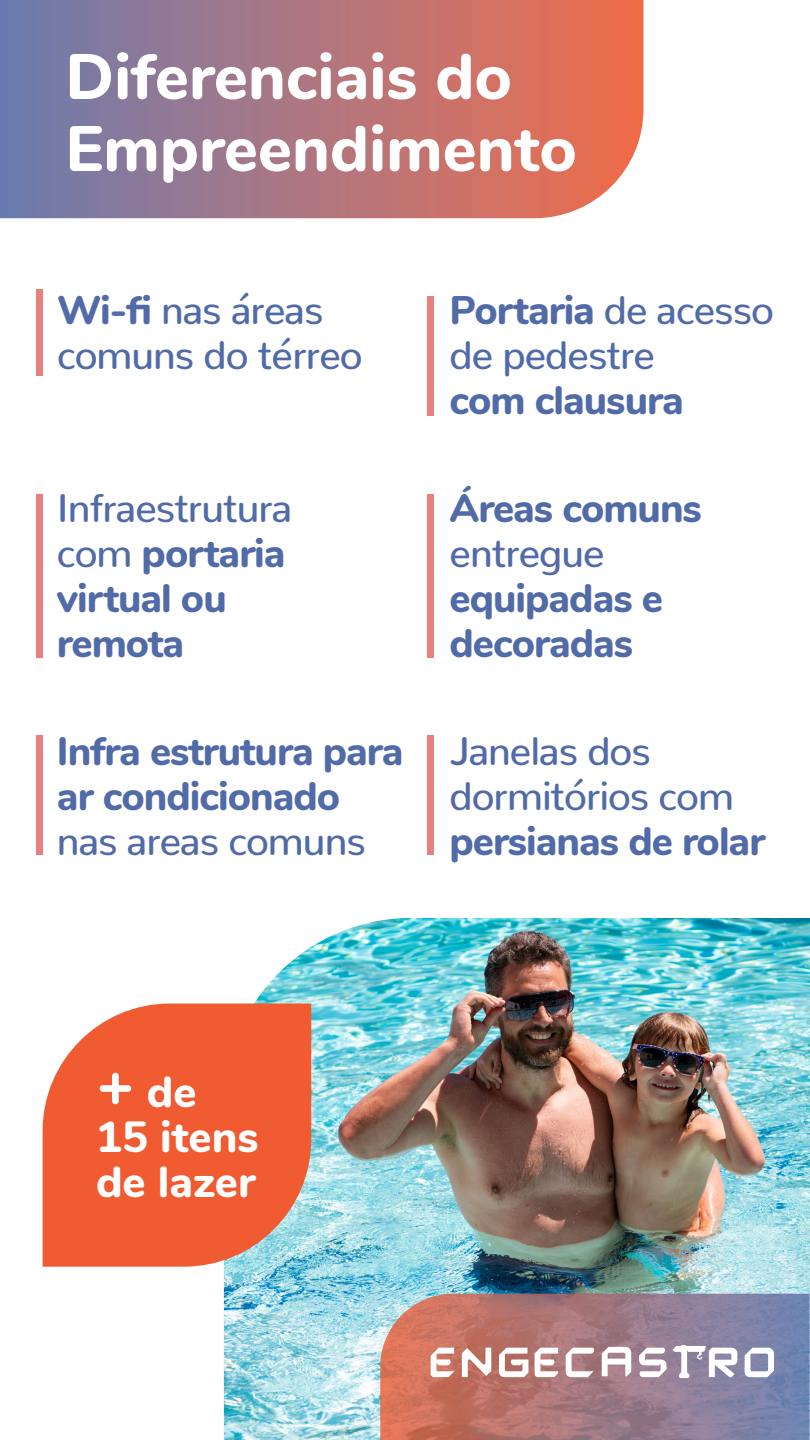
<style>
.page{position:relative;width:810px;height:1440px;background:#fff}
.page>*{position:absolute;margin:0;border:0;box-sizing:border-box;transform-origin:0 0}
.t1{font:800 63.82px/72px "Nunito";color:#fff}
.t2{font:800 43.42px/45px "Nunito";color:#fff}
.t3{font:800 39.75px/45px "Nunito";letter-spacing:-.025em;color:#516aa8}
.t4{font:500 39.75px/45px "Nunito";letter-spacing:-.025em;color:#516aa8}
.s1{font-weight:800}
.s2{font-weight:500}
.s3{font-size:64.5px}
</style>
<div class="page">
<svg style="left:0;top:0;width:644px;height:218px;background:#af7780"></svg>
<img style="left:224px;top:918px;width:586px;height:522px">
<svg style="left:43px;top:1004px;width:268px;height:263px;background:#ed6944"></svg>
<div style="left:36px;top:289px;width:7px;height:87px;background:#ea807d"></div>
<div style="left:36px;top:495px;width:7px;height:163px;background:#ea807d"></div>
<div style="left:427px;top:495px;width:7px;height:163px;background:#ea807d"></div>
<div style="left:427px;top:296px;width:7px;height:119px;background:#ea807d"></div>
<div style="left:427px;top:735px;width:7px;height:119px;background:#ea807d"></div>
<div style="left:36px;top:735px;width:7px;height:119px;background:#ea807d"></div>
<svg style="left:380px;top:1294px;width:430px;height:146px;background:#a47c85"></svg>
<svg style="left:745px;top:1348px;width:29px;height:29px"></svg>
<svg style="left:639px;top:1348px;width:28px;height:29px"></svg>
<svg style="left:602px;top:1347px;width:29px;height:29px"></svg>
<svg style="left:566px;top:1348px;width:28px;height:29px"></svg>
<svg style="left:462px;top:1348px;width:29px;height:29px"></svg>
<svg style="left:431px;top:1348px;width:23px;height:29px"></svg>
<svg style="left:535px;top:1348px;width:23px;height:29px"></svg>
<svg style="left:499px;top:1348px;width:29px;height:29px"></svg>
<svg style="left:673px;top:1345px;width:64px;height:33px"></svg>
<h1 class="t1" style="left:65px;top:37px;width:513px">Diferenciais do<br>Empreendimento</h1>
<p class="t4" style="left:57px;top:283px;width:307px"><span class="s1">Wi-fi</span> nas áreas comuns do térreo</p>
<p class="t4" style="left:450px;top:283px;width:326px"><span class="s1">Portaria</span> de acesso de pedestre</p>
<p class="t3" style="left:450px;top:375px;width:236px">com clausura</p>
<p class="t3" style="left:57px;top:483px;width:237px"><span class="s2">Infraestrutura com</span> portaria virtual ou remota</p>
<p class="t3" style="left:57px;top:726px;width:348px">Infra estrutura para ar condicionado</p>
<p class="t4" style="left:57px;top:814px;width:310px">nas areas comuns</p>
<p class="t3" style="left:450px;top:483px;width:254px">Áreas comuns</p>
<p class="t4" style="left:450px;top:526px;width:156px">entregue</p>
<p class="t3" style="left:450px;top:573px;width:215px">equipadas e decoradas</p>
<p class="t4" style="left:450px;top:724px;width:286px">Janelas dos dormitórios com</p>
<p class="t3" style="left:450px;top:816px;width:317px">persianas de rolar</p>
<p class="t2" style="left:96px;top:1067px;width:164px"><span class="s3">+</span> de<br>15 itens de lazer</p>
</div>
